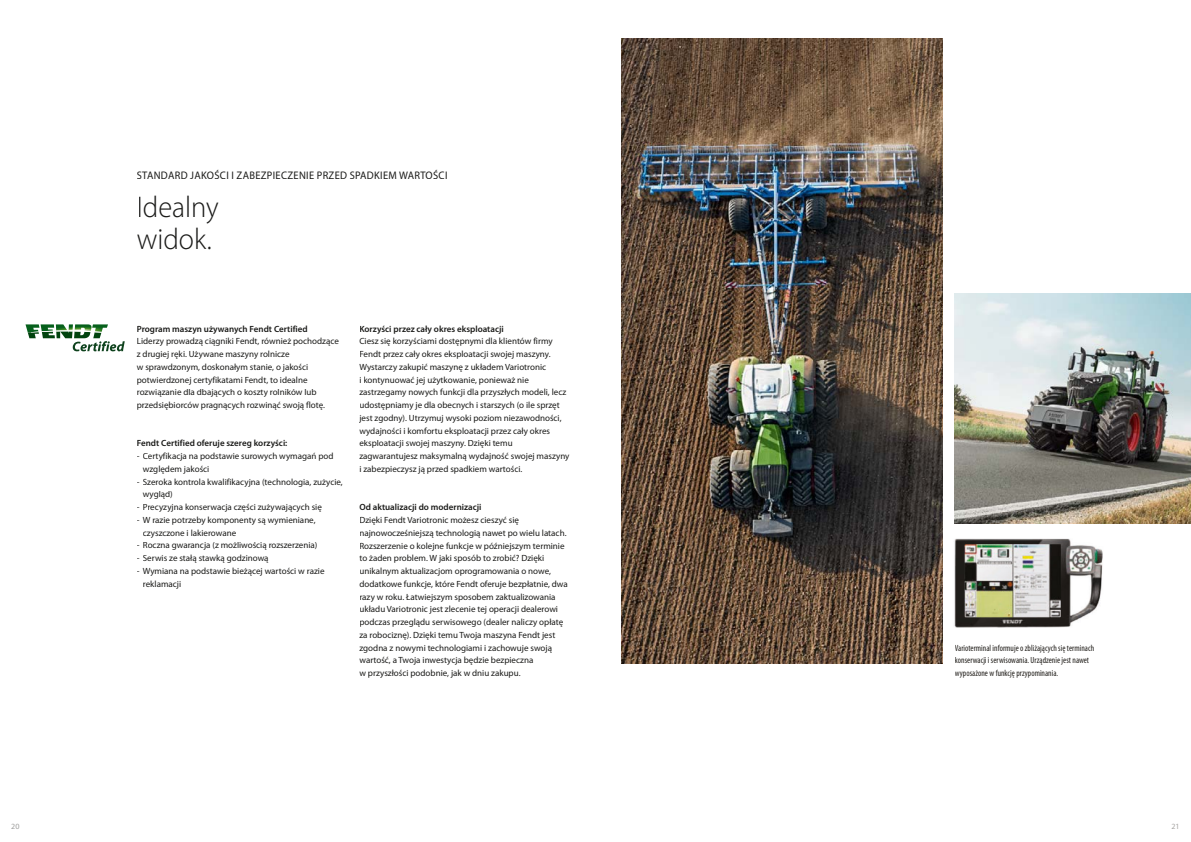
<style>
.page{position:relative;width:1191px;height:842px;background:#fff}
.page>*{position:absolute;margin:0;border:0;box-sizing:border-box;transform-origin:0 0}
.t1{font:300 30px/32px "Myriad Pro";color:#1a1a18;scale:.95 1}
.t2{font:11px "Myriad Pro Regular 12";letter-spacing:.03em;color:#1a1a18;scale:.95 1}
.t3{font:9px/12.8px "Myriad Pro Regular 12";color:#1a1a18}
.t4{font:9px "Myriad Pro Semibold 9";color:#1a1a18}
.t5{font:9px/12.8px "Myriad Pro Cond 9";letter-spacing:.005em;color:#221f1b;scale:.95 1}
.t6{font:8px "Myriad Pro Regular 12";color:#9f9f9e}
.t7{font:8px "Myriad Pro";color:#a7a5a3}
</style>
<div class="page">
<svg style="left:26px;top:324px;width:99px;height:27px"></svg>
<img style="left:955px;top:293px;width:236px;height:230px">
<img style="left:621px;top:38px;width:322px;height:625px">
<img style="left:954px;top:539px;width:149px;height:89px">
<img style="left:964px;top:617px;width:96px;height:1px">
<img style="left:964px;top:545px;width:96px;height:72px">
<p class="t6" style="left:11px;top:822px;width:10px">20</p>
<p class="t2" style="left:137px;top:169px;width:328px">STANDARD JAKOŚCI I ZABEZPIECZENIE PRZED SPADKIEM WARTOŚCI</p>
<h1 class="t1" style="left:137px;top:191px;width:88px">Idealny widok.</h1>
<p class="t4" style="left:137px;top:324px;width:172px">Program maszyn używanych Fendt Certified</p>
<p class="t3" style="left:137px;top:335px;width:204px">Liderzy prowadzą ciągniki Fendt, również pochodzące z drugiej ręki. Używane maszyny rolnicze<br>w sprawdzonym, doskonałym stanie, o jakości potwierdzonej certyfikatami Fendt, to idealne rozwiązanie dla dbających o koszty rolników lub przedsiębiorców pragnących rozwinąć swoją flotę.</p>
<p class="t4" style="left:137px;top:438px;width:152px">Fendt Certified oferuje szereg korzyści:</p>
<p class="t3" style="left:143px;top:450px;width:192px;text-indent:-6px">- Certyfikacja na podstawie surowych wymagań pod względem jakości</p>
<p class="t3" style="left:143px;top:475px;width:201px;text-indent:-6px">- Szeroka kontrola kwalifikacyjna (technologia, zużycie, wygląd)</p>
<p class="t3" style="left:137px;top:501px;width:187px">- Precyzyjna konserwacja części zużywających się</p>
<p class="t3" style="left:143px;top:514px;width:174px;text-indent:-6px">- W razie potrzeby komponenty są wymieniane, czyszczone i lakierowane</p>
<p class="t3" style="left:137px;top:539px;width:182px">- Roczna gwarancja (z możliwością rozszerzenia)</p>
<p class="t3" style="left:137px;top:552px;width:133px">- Serwis ze stałą stawką godzinową</p>
<p class="t3" style="left:143px;top:565px;width:183px;text-indent:-6px">- Wymiana na podstawie bieżącej wartości w razie reklamacji</p>
<p class="t4" style="left:359px;top:324px;width:146px">Korzyści przez cały okres eksploatacji</p>
<p class="t3" style="left:359px;top:335px;width:211px">Ciesz się korzyściami dostępnymi dla klientów firmy Fendt przez cały okres eksploatacji swojej maszyny.<br>Wystarczy zakupić maszynę z układem Variotronic<br>i kontynuować jej użytkowanie, ponieważ nie zastrzegamy nowych funkcji dla przyszłych modeli, lecz udostępniamy je dla obecnych i starszych (o ile sprzęt jest zgodny). Utrzymuj wysoki poziom niezawodności, wydajności i komfortu eksploatacji przez cały okres eksploatacji swojej maszyny. Dzięki temu zagwarantujesz maksymalną wydajność swojej maszyny i zabezpieczysz ją przed spadkiem wartości.</p>
<p class="t4" style="left:359px;top:502px;width:124px">Od aktualizacji do modernizacji</p>
<p class="t3" style="left:359px;top:514px;width:210px">Dzięki Fendt Variotronic możesz cieszyć się najnowocześniejszą technologią nawet po wielu latach.<br>Rozszerzenie o kolejne funkcje w późniejszym terminie to żaden problem. W jaki sposób to zrobić? Dzięki unikalnym aktualizacjom oprogramowania o nowe, dodatkowe funkcje, które Fendt oferuje bezpłatnie, dwa razy w roku. Łatwiejszym sposobem zaktualizowania układu Variotronic jest zlecenie tej operacji dealerowi podczas przeglądu serwisowego (dealer naliczy opłatę za robociznę). Dzięki temu Twoja maszyna Fendt jest zgodna z nowymi technologiami i zachowuje swoją wartość, a Twoja inwestycja będzie bezpieczna<br>w przyszłości podobnie, jak w dniu zakupu.</p>
<p class="t5" style="left:955px;top:641px;width:148px">Varioterminal informuje o zbliżających się terminach konserwacji i serwisowania. Urządzenie jest nawet wyposażone w funkcję przypominania.</p>
<p class="t7" style="left:1171px;top:822px;width:10px">21</p>
</div>
